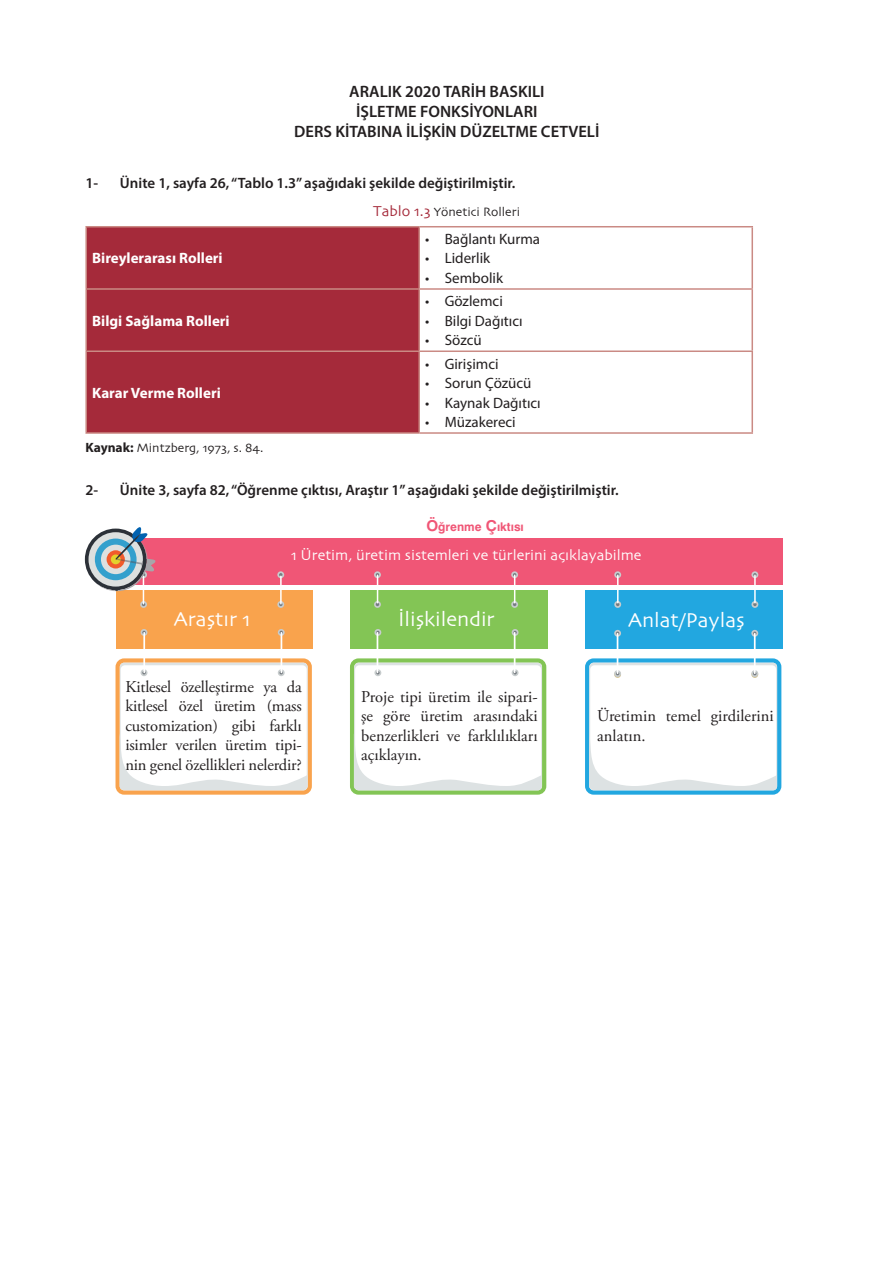
<style>
.page{position:relative;width:893px;height:1263px;background:#fff}
.page>*{position:absolute;margin:0;border:0;box-sizing:border-box;transform-origin:0 0}
.t1{font:21px "Skia";color:#fff}
.ÖÇ_KUTUCUKLAR{font:16.5px/19.5px "Adobe Garamond Pro";color:#231f20;text-align:justify}
.t2{font:600 16.5px "Myriad Pro";color:#231f20}
.t3{font:600 15px "Myriad Pro";color:#231f20}
.TABLO_İÇİ_YAZI{font:15px "Myriad Pro";color:#231f20}
.TABLO_İÇİ_BAŞLIK{font:700 15px "Myriad Pro";color:#fff}
.ÖÇ_BAŞLIK{font:15px "Skia";color:#fff}
.GÖRSEL_YAZISI{font:12.75px "Skia";color:#231f20}
.NELER_ÖĞRENDİK_YANIT{font:700 12px "Swiss 721 BT";color:#f05676}
.s1{font-size:15px;color:#a52a3a}
.s2{font-family:"Myriad Pro";font-weight:700;font-size:13.5px}
.s3{font-size:15px}
</style>
<div class="page">
<div style="left:87px;top:227px;width:331px;height:205px;background:#a52a3a"></div>
<hr style="left:85px;top:226px;width:334px;height:1px;background:#ca8a84">
<hr style="left:85px;top:227px;width:2px;height:61px;background:#ca8a84">
<hr style="left:419px;top:226px;width:334px;height:1px;background:#ca8a84">
<hr style="left:418px;top:227px;width:2px;height:61px;background:#ca8a84">
<hr style="left:751px;top:227px;width:2px;height:61px;background:#ca8a84">
<hr style="left:85px;top:288px;width:334px;height:2px;background:#ca8a84">
<hr style="left:85px;top:290px;width:2px;height:60px;background:#ca8a84">
<hr style="left:419px;top:288px;width:334px;height:2px;background:#ca8a84">
<hr style="left:418px;top:290px;width:2px;height:60px;background:#ca8a84">
<hr style="left:751px;top:290px;width:2px;height:60px;background:#ca8a84">
<hr style="left:85px;top:350px;width:334px;height:2px;background:#ca8a84">
<hr style="left:85px;top:352px;width:2px;height:80px;background:#ca8a84">
<hr style="left:419px;top:350px;width:334px;height:2px;background:#ca8a84">
<hr style="left:418px;top:352px;width:2px;height:80px;background:#ca8a84">
<hr style="left:751px;top:352px;width:2px;height:80px;background:#ca8a84">
<hr style="left:85px;top:432px;width:334px;height:2px;background:#ca8a84">
<hr style="left:419px;top:432px;width:334px;height:2px;background:#ca8a84">
<svg style="left:114px;top:657px;width:199px;height:139px"></svg>
<svg style="left:116px;top:658px;width:196px;height:137px;background:#f8ad62"></svg>
<svg style="left:348px;top:657px;width:200px;height:139px"></svg>
<svg style="left:350px;top:658px;width:196px;height:137px;background:#91ca69"></svg>
<svg style="left:583px;top:657px;width:200px;height:139px"></svg>
<svg style="left:585px;top:658px;width:196px;height:137px;background:#3db1e2"></svg>
<svg style="left:119px;top:663px;width:189px;height:127px"></svg>
<svg style="left:353px;top:663px;width:189px;height:127px"></svg>
<svg style="left:588px;top:663px;width:189px;height:127px"></svg>
<div style="left:116px;top:590px;width:196px;height:59px;background:#f9a34d"></div>
<svg style="left:141px;top:629px;width:6px;height:7px"></svg>
<svg style="left:278px;top:629px;width:7px;height:7px"></svg>
<hr style="left:281px;top:632px;width:1px;height:41px;background:#fff">
<hr style="left:143px;top:632px;width:2px;height:41px;background:#fff">
<div style="left:346px;top:589px;width:201px;height:61px;background:linear-gradient(to bottom,#fff,#fff)"></div>
<div style="left:350px;top:591px;width:197px;height:58px;background:#83c555"></div>
<svg style="left:374px;top:629px;width:7px;height:7px"></svg>
<svg style="left:512px;top:629px;width:6px;height:7px"></svg>
<hr style="left:514px;top:632px;width:1px;height:41px;background:#fff">
<hr style="left:377px;top:632px;width:1px;height:41px;background:#fff">
<div style="left:584px;top:589px;width:200px;height:62px;background:linear-gradient(to right,#fff,#fff)"></div>
<div style="left:586px;top:591px;width:197px;height:58px;background:#22a7e0"></div>
<svg style="left:614px;top:630px;width:7px;height:7px"></svg>
<svg style="left:751px;top:630px;width:7px;height:7px"></svg>
<hr style="left:754px;top:633px;width:2px;height:41px;background:#fff">
<hr style="left:617px;top:633px;width:1px;height:41px;background:#fff">
<div style="left:114px;top:538px;width:668px;height:46px;background:#f05676"></div>
<div style="left:140px;top:601px;width:7px;height:7px;background:#c7cccd;border-radius:50%"></div>
<svg style="left:277px;top:601px;width:7px;height:7px"></svg>
<svg style="left:277px;top:571px;width:7px;height:7px"></svg>
<div style="left:374px;top:601px;width:7px;height:7px;background:#c7cccd;border-radius:50%"></div>
<div style="left:511px;top:601px;width:7px;height:7px;background:#c7cccd;border-radius:50%"></div>
<svg style="left:374px;top:571px;width:7px;height:7px"></svg>
<svg style="left:511px;top:571px;width:7px;height:7px"></svg>
<svg style="left:614px;top:601px;width:7px;height:7px"></svg>
<svg style="left:751px;top:601px;width:7px;height:7px"></svg>
<svg style="left:753px;top:603px;width:4px;height:3px"></svg>
<svg style="left:614px;top:571px;width:7px;height:7px"></svg>
<svg style="left:751px;top:571px;width:7px;height:7px"></svg>
<hr style="left:280px;top:576px;width:2px;height:28px;background:#fff">
<svg style="left:376px;top:573px;width:3px;height:33px"></svg>
<svg style="left:513px;top:573px;width:3px;height:33px"></svg>
<svg style="left:616px;top:573px;width:3px;height:33px"></svg>
<hr style="left:754px;top:575px;width:2px;height:28px;background:#fff">
<svg style="left:85px;top:527px;width:71px;height:79px"></svg>
<p class="t2" style="left:349px;top:81px;width:197px">ARALIK 2020 TARİH BASKILI</p>
<p class="t2" style="left:356px;top:101px;width:183px">İŞLETME FONKSİYONLARI</p>
<p class="t2" style="left:294px;top:121px;width:307px">DERS KİTABINA İLİŞKİN DÜZELTME CETVELİ</p>
<p class="t3" style="left:85px;top:173px;width:14px">1-</p>
<p class="t3" style="left:120px;top:173px;width:397px">Ünite 1, sayfa 26, “Tablo 1.3” aşağıdaki şekilde değiştirilmiştir.</p>
<p class="GÖRSEL_YAZISI" style="left:373px;top:204px;width:148px"><span class="s1">Tablo 1.3</span> Yönetici Rolleri</p>
<p class="TABLO_İÇİ_BAŞLIK" style="left:92px;top:249px;width:132px">Bireylerarası Rolleri</p>
<p class="TABLO_İÇİ_YAZI" style="left:425px;top:230px;width:116px">• Bağlantı Kurma</p>
<p class="TABLO_İÇİ_YAZI" style="left:425px;top:249px;width:67px">• Liderlik</p>
<p class="TABLO_İÇİ_YAZI" style="left:425px;top:269px;width:79px">• Sembolik</p>
<p class="TABLO_İÇİ_BAŞLIK" style="left:92px;top:311px;width:139px">Bilgi Sağlama Rolleri</p>
<p class="TABLO_İÇİ_BAŞLIK" style="left:92px;top:383px;width:130px">Karar Verme Rolleri</p>
<p class="TABLO_İÇİ_YAZI" style="left:425px;top:292px;width:79px">• Gözlemci</p>
<p class="TABLO_İÇİ_YAZI" style="left:425px;top:311px;width:99px">• Bilgi Dağıtıcı</p>
<p class="TABLO_İÇİ_YAZI" style="left:425px;top:331px;width:58px">• Sözcü</p>
<p class="TABLO_İÇİ_YAZI" style="left:425px;top:354px;width:75px">• Girişimci</p>
<p class="TABLO_İÇİ_YAZI" style="left:425px;top:374px;width:108px">• Sorun Çözücü</p>
<p class="TABLO_İÇİ_YAZI" style="left:425px;top:393px;width:117px">• Kaynak Dağıtıcı</p>
<p class="TABLO_İÇİ_YAZI" style="left:425px;top:413px;width:92px">• Müzakereci</p>
<p class="GÖRSEL_YAZISI" style="left:85px;top:440px;width:179px"><span class="s2">Kaynak:</span> Mintzberg, 1973, s. 84.</p>
<p class="t3" style="left:85px;top:480px;width:14px">2-</p>
<p class="t3" style="left:120px;top:480px;width:500px">Ünite 3, sayfa 82, “Öğrenme çıktısı, Araştır 1” aşağıdaki şekilde değiştirilmiştir.</p>
<p class="NELER_ÖĞRENDİK_YANIT" style="left:426px;top:520px;width:99px"><span class="s3">Ö</span>ğrenme <span class="s3">Ç</span>ıktısı</p>
<p class="ÖÇ_BAŞLIK" style="left:291px;top:546px;width:352px">1 Üretim, üretim sistemleri ve türlerini açıklayabilme</p>
<p class="t1" style="left:174px;top:606px;width:78px">Araştır 1</p>
<p class="t1" style="left:398px;top:607px;width:98px">İlişkilendir</p>
<p class="t1" style="left:628px;top:608px;width:118px">Anlat/Paylaş</p>
<p class="ÖÇ_KUTUCUKLAR" style="left:125px;top:677px;width:178px">Kitlesel özelleştirme ya da kitlesel özel üretim (mass customization) gibi farklı isimler verilen üretim tipi&shy;nin genel özellikleri nelerdir?</p>
<p class="ÖÇ_KUTUCUKLAR" style="left:361px;top:687px;width:178px">Proje tipi üretim ile sipari&shy;şe göre üretim arasındaki benzerlikleri ve farklılıkları açıklayın.</p>
<p class="ÖÇ_KUTUCUKLAR" style="left:597px;top:707px;width:178px">Üretimin temel girdilerini anlatın.</p>
</div>
